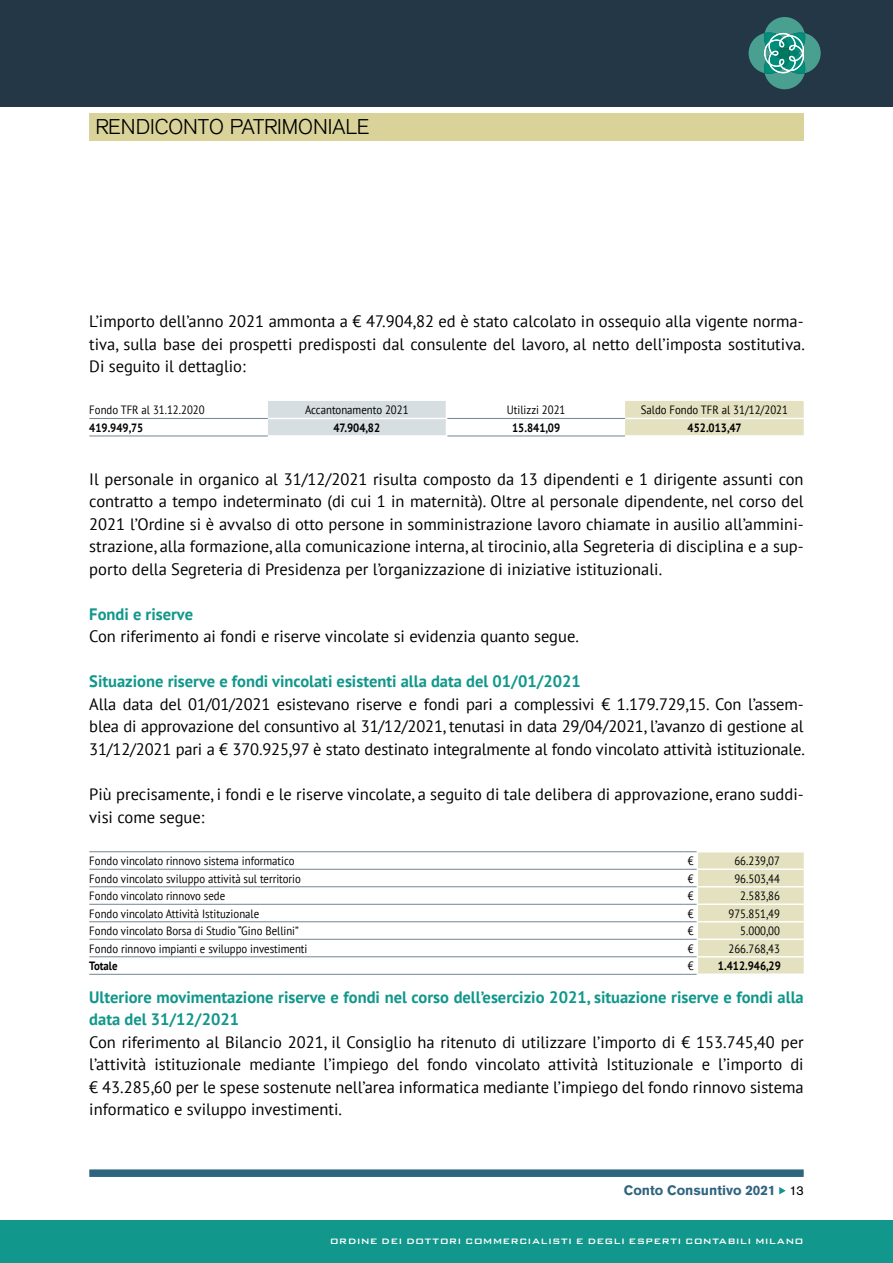
<style>
.page{position:relative;width:893px;height:1263px;background:#fff}
.page>*{position:absolute;margin:0;border:0;box-sizing:border-box;transform-origin:0 0}
.t1{font:300 21px "Akzidenz Grotesk";color:#000}
.TESTO_PIANO_GENERALE{font:16.5px/22.5px "PT Sans";color:#000;text-align:justify}
.TESTO_PIANO_GENERALE-2{font:700 16.5px/22.5px "PT Sans";color:#11978b}
.t2{font:900 13.5px "Akzidenz Grotesk";color:#30647e}
.TESTO_PIANO_IN_TABEL{font:12px "PT Sans";color:#000;scale:.9 1}
.TESTO_PIANO_IN_TABEL-2{font:700 12px "PT Sans";color:#000;scale:.9 1}
.t3{font:500 10.5px "Bank Gothic BT";letter-spacing:.015em;color:#fff}
.s1{font-weight:400;font-size:12.75px;color:#000}
</style>
<div class="page">
<svg style="left:779px;top:1187px;width:7px;height:7px"></svg>
<div style="left:0;top:0;width:893px;height:106px;background:#233746"></div>
<div style="left:89px;top:1169px;width:715px;height:8px;background:#30647e"></div>
<div style="left:0;top:1220px;width:893px;height:43px;background:#11978b"></div>
<svg style="left:749px;top:17px;width:72px;height:72px"></svg>
<div style="left:89px;top:113px;width:715px;height:27px;background:#d9d39a"></div>
<div style="left:625px;top:401px;width:179px;height:34px;background:#e4e1c0"></div>
<hr style="left:89px;top:418px;width:179px;height:1px;background:#738592">
<hr style="left:89px;top:436px;width:179px;height:1px;background:#738592">
<hr style="left:447px;top:418px;width:178px;height:1px;background:#738592">
<hr style="left:447px;top:436px;width:178px;height:1px;background:#738592">
<div style="left:268px;top:401px;width:178px;height:34px;background:#d6dee1"></div>
<hr style="left:625px;top:418px;width:179px;height:1px;background:#fff">
<hr style="left:89px;top:851px;width:596px;height:1px;background:#738592">
<hr style="left:89px;top:869px;width:596px;height:1px;background:#738592">
<hr style="left:89px;top:886px;width:596px;height:1px;background:#738592">
<hr style="left:89px;top:904px;width:596px;height:1px;background:#738592">
<hr style="left:89px;top:921px;width:596px;height:1px;background:#738592">
<hr style="left:89px;top:939px;width:596px;height:1px;background:#738592">
<hr style="left:89px;top:956px;width:596px;height:1px;background:#738592">
<hr style="left:89px;top:974px;width:596px;height:1px;background:#738592">
<svg style="left:685px;top:851px;width:119px;height:124px"></svg>
<p class="t1" style="left:96px;top:114px;width:275px">RENDICONTO PATRIMONIALE</p>
<p class="TESTO_PIANO_GENERALE" style="left:89px;top:310px;width:717px">L’importo dell’anno 2021 ammonta a € 47.904,82 ed è stato calcolato in ossequio alla vigente norma&shy;tiva, sulla base dei prospetti predisposti dal consulente del lavoro, al netto dell’imposta sostitutiva.</p>
<p class="TESTO_PIANO_GENERALE" style="left:89px;top:355px;width:158px">Di seguito il dettaglio:</p>
<p class="TESTO_PIANO_IN_TABEL" style="left:89px;top:402px;width:130px">Fondo TFR al 31.12.2020</p>
<p class="TESTO_PIANO_IN_TABEL" style="left:305px;top:402px;width:116px">Accantonamento 2021</p>
<p class="TESTO_PIANO_IN_TABEL" style="left:507px;top:402px;width:67px">Utilizzi 2021</p>
<p class="TESTO_PIANO_IN_TABEL" style="left:641px;top:402px;width:165px">Saldo Fondo TFR al 31/12/2021</p>
<p class="TESTO_PIANO_IN_TABEL-2" style="left:89px;top:419px;width:62px">419.949,75</p>
<p class="TESTO_PIANO_IN_TABEL-2" style="left:333px;top:419px;width:53px">47.904,82</p>
<p class="TESTO_PIANO_IN_TABEL-2" style="left:512px;top:419px;width:55px">15.841,09</p>
<p class="TESTO_PIANO_IN_TABEL-2" style="left:688px;top:419px;width:62px">452.013,47</p>
<p class="TESTO_PIANO_GENERALE" style="left:89px;top:467px;width:716px">Il personale in organico al 31/12/2021 risulta composto da 13 dipendenti e 1 dirigente assunti con contratto a tempo indeterminato (di cui 1 in maternità). Oltre al personale dipendente, nel corso del 2021 l’Ordine si è avvalso di otto persone in somministrazione lavoro chiamate in ausilio all’ammini&shy;strazione, alla formazione, alla comunicazione interna, al tirocinio, alla Segreteria di disciplina e a sup&shy;porto della Segreteria di Presidenza per l’organizzazione di iniziative istituzionali.</p>
<p class="TESTO_PIANO_GENERALE-2" style="left:89px;top:603px;width:105px">Fondi e riserve</p>
<p class="TESTO_PIANO_GENERALE" style="left:89px;top:625px;width:491px">Con riferimento ai fondi e riserve vincolate si evidenzia quanto segue.</p>
<p class="TESTO_PIANO_GENERALE-2" style="left:89px;top:670px;width:493px">Situazione riserve e fondi vincolati esistenti alla data del 01/01/2021</p>
<p class="TESTO_PIANO_GENERALE" style="left:89px;top:692px;width:717px">Alla data del 01/01/2021 esistevano riserve e fondi pari a complessivi € 1.179.729,15. Con l’assem&shy;blea di approvazione del consuntivo al 31/12/2021, tenutasi in data 29/04/2021, l’avanzo di gestione al 31/12/2021 pari a € 370.925,97 è stato destinato integralmente al fondo vincolato attività istituzionale.</p>
<p class="TESTO_PIANO_GENERALE" style="left:89px;top:782px;width:716px">Più precisamente, i fondi e le riserve vincolate, a seguito di tale delibera di approvazione, erano suddi&shy;visi come segue:</p>
<p class="TESTO_PIANO_IN_TABEL" style="left:89px;top:853px;width:230px">Fondo vincolato rinnovo sistema informatico</p>
<p class="TESTO_PIANO_IN_TABEL" style="left:688px;top:853px;width:8px">€</p>
<p class="TESTO_PIANO_IN_TABEL" style="left:734px;top:853px;width:52px">66.239,07</p>
<p class="TESTO_PIANO_IN_TABEL" style="left:89px;top:870px;width:237px">Fondo vincolato sviluppo attività sul territorio</p>
<p class="TESTO_PIANO_IN_TABEL" style="left:688px;top:870px;width:8px">€</p>
<p class="TESTO_PIANO_IN_TABEL" style="left:734px;top:870px;width:52px">96.503,44</p>
<p class="TESTO_PIANO_IN_TABEL" style="left:89px;top:888px;width:152px">Fondo vincolato rinnovo sede</p>
<p class="TESTO_PIANO_IN_TABEL" style="left:688px;top:888px;width:8px">€</p>
<p class="TESTO_PIANO_IN_TABEL" style="left:740px;top:888px;width:46px">2.583,86</p>
<p class="TESTO_PIANO_IN_TABEL" style="left:89px;top:905px;width:190px">Fondo vincolato Attività Istituzionale</p>
<p class="TESTO_PIANO_IN_TABEL" style="left:688px;top:905px;width:8px">€</p>
<p class="TESTO_PIANO_IN_TABEL" style="left:728px;top:905px;width:59px">975.851,49</p>
<p class="TESTO_PIANO_IN_TABEL" style="left:89px;top:923px;width:234px">Fondo vincolato Borsa di Studio “Gino Bellini”</p>
<p class="TESTO_PIANO_IN_TABEL" style="left:688px;top:923px;width:8px">€</p>
<p class="TESTO_PIANO_IN_TABEL" style="left:740px;top:923px;width:46px">5.000,00</p>
<p class="TESTO_PIANO_IN_TABEL" style="left:89px;top:940px;width:244px">Fondo rinnovo impianti e sviluppo investimenti</p>
<p class="TESTO_PIANO_IN_TABEL" style="left:688px;top:940px;width:8px">€</p>
<p class="TESTO_PIANO_IN_TABEL" style="left:728px;top:940px;width:59px">266.768,43</p>
<p class="TESTO_PIANO_IN_TABEL-2" style="left:89px;top:958px;width:33px">Totale</p>
<p class="TESTO_PIANO_IN_TABEL" style="left:688px;top:958px;width:8px">€</p>
<p class="TESTO_PIANO_IN_TABEL-2" style="left:718px;top:958px;width:71px">1.412.946,29</p>
<p class="TESTO_PIANO_GENERALE-2" style="left:89px;top:985px;width:716px">Ulteriore movimentazione riserve e fondi nel corso dell’esercizio 2021, situazione riserve e fondi alla data del 31/12/2021</p>
<p class="TESTO_PIANO_GENERALE" style="left:89px;top:1030px;width:716px">Con riferimento al Bilancio 2021, il Consiglio ha ritenuto di utilizzare l’importo di € 153.745,40 per l’attività istituzionale mediante l’impiego del fondo vincolato attività Istituzionale e l’importo di € 43.285,60 per le spese sostenute nell’area informatica mediante l’impiego del fondo rinnovo sistema informatico e sviluppo investimenti.</p>
<p class="t2" style="left:624px;top:1182px;width:181px">Conto Consuntivo 2021 <span class="s1">13</span></p>
<p class="t3" style="left:330px;top:1236px;width:475px">ORDINE DEI DOTTORI COMMERCIALISTI E DEGLI ESPERTI CONTABILI MILANO</p>
</div>
